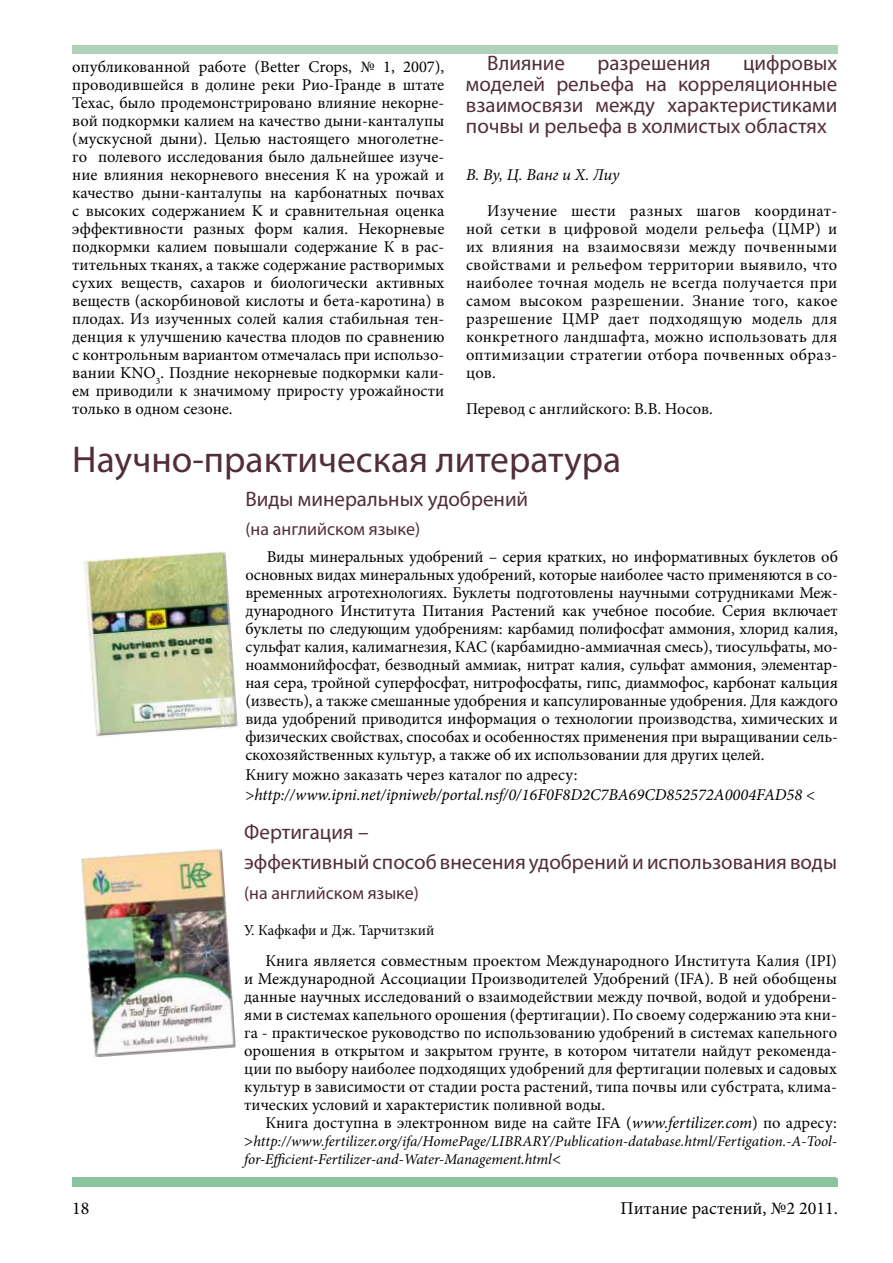
<style>
.page{position:relative;width:893px;height:1263px;background:#fff}
.page>*{position:absolute;margin:0;border:0;box-sizing:border-box;transform-origin:0 0}
.t1{font:37.5px "Myriad Pro";color:#512e39}
.t2{font:21px/21px "Myriad Pro";color:#512e39;text-align:justify}
.t3{font:18px "Myriad Pro";color:#512e39}
.t4{font:18px "Minion Pro";color:#000}
.t5{font:16.5px/18px "Minion Pro";color:#000;text-align:justify}
.t6{font:italic 16.5px/19.8px "Minion Pro";color:#000}
.t7{font:italic 15px/18px "Minion Pro";color:#000}
.t8{font:15px "Minion Pro";color:#000}
.s1{font-style:normal}
.s2{font-style:italic}
.s3{font-style:normal;font-size:16.5px}
</style>
<div class="page">
<div style="left:73px;top:45px;width:764px;height:9px;background:#b0d2b8"></div>
<div style="left:72px;top:1178px;width:766px;height:8px;background:#8bc5a0"></div>
<img style="left:81px;top:848px;width:155px;height:209px">
<img style="left:83px;top:551px;width:155px;height:186px">
<p class="t2" style="left:466px;top:52px;width:373px;text-indent:277px">цифровых моделей рельефа на корреляционные взаимосвязи между характеристиками почвы и рельефа в холмистых областях</p>
<p class="t6" style="left:466px;top:165px;width:155px">В. Ву, Ц. Ванг и Х. Лиу</p>
<p class="t5" style="left:466px;top:202px;width:373px;text-indent:21px">Изучение шести разных шагов координат&shy;ной сетки в цифровой модели рельефа (ЦМР) и их влияния на взаимосвязи между почвенными свойствами и рельефом территории выявило, что наиболее точная модель не всегда получается при самом высоком разрешении. Знание того, какое разрешение ЦМР дает подходящую модель для конкретного ландшафта, можно использовать для оптимизации стратегии отбора почвенных образ&shy;цов.</p>
<p class="t5" style="left:466px;top:400px;width:248px">Перевод с английского: В.В. Носов.</p>
<h1 class="t1" style="left:72px;top:436px;width:550px">Научно-практическая литература</h1>
<p class="t5" style="left:72px;top:58px;width:374px">опубликованной работе (Better Crops, № 1, 2007), проводившейся в долине реки Рио-Гранде в штате Техас, было продемонстрировано влияние некорне&shy;вой подкормки калием на качество дыни-канталупы (мускусной дыни). Целью настоящего многолетне&shy;го полевого исследования было дальнейшее изуче&shy;ние влияния некорневого внесения К на урожай и качество дыни-канталупы на карбонатных почвах с высоких содержанием K и сравнительная оценка эффективности разных форм калия. Некорневые подкормки калием повышали содержание К в рас&shy;тительных тканях, а также содержание растворимых сухих веществ, сахаров и биологически активных веществ (аскорбиновой кислоты и бета-каротина) в плодах. Из изученных солей калия стабильная тен&shy;денция к улучшению качества плодов по сравнению с контрольным вариантом отмечалась при использо&shy;вании KNO<sub>3</sub>. Поздние некорневые подкормки кали&shy;ем приводили к значимому приросту урожайности только в одном сезоне.</p>
<p class="t2" style="left:487px;top:52px;width:79px">Влияние</p>
<p class="t2" style="left:597px;top:52px;width:115px">разрешения</p>
<p class="t2" style="left:245px;top:488px;width:284px">Виды минеральных удобрений</p>
<p class="t3" style="left:245px;top:518px;width:176px">(на английском языке)</p>
<p class="t5" style="left:245px;top:548px;width:594px;text-indent:21px">Виды минеральных удобрений – серия кратких, но информативных буклетов об основных видах минеральных удобрений, которые наиболее часто применяются в со&shy;временных агротехнологиях. Буклеты подготовлены научными сотрудниками Меж&shy;дународного Института Питания Растений как учебное пособие. Серия включает буклеты по следующим удобрениям: карбамид полифосфат аммония, хлорид калия, сульфат калия, калимагнезия, КАС (карбамидно-аммиачная смесь), тиосульфаты, мо&shy;ноаммонийфосфат, безводный аммиак, нитрат калия, сульфат аммония, элементар&shy;ная сера, тройной суперфосфат, нитрофосфаты, гипс, диаммофос, карбонат кальция (известь), а также смешанные удобрения и капсулированные удобрения. Для каждого вида удобрений приводится информация о технологии производства, химических и физических свойствах, способах и особенностях применения при выращивании сель&shy;скохозяйственных культур, а также об их использовании для других целей.</p>
<p class="t6" style="left:245px;top:764px;width:571px"><span class="s1">Книгу можно заказать через каталог по адресу: &gt;</span>http://www.ipni.net/ipniweb/portal.nsf/0/16F0F8D2C7BA69CD852572A0004FAD58 <span class="s1">&lt;</span></p>
<p class="t2" style="left:244px;top:817px;width:594px;line-height:29.5px">Фертигация –<br>эффективный способ внесения удобрений и использования воды</p>
<p class="t3" style="left:244px;top:881px;width:176px">(на английском языке)</p>
<p class="t8" style="left:244px;top:920px;width:192px">У. Кафкафи и Дж. Тарчитзкий</p>
<p class="t5" style="left:244px;top:951px;width:594px;text-indent:21px">Книга является совместным проектом Международного Института Калия (IPI) и Международной Ассоциации Производителей Удобрений (IFA). В ней обобщены данные научных исследований о взаимодействии между почвой, водой и удобрени&shy;ями в системах капельного орошения (фертигации). По своему содержанию эта кни&shy;га - практическое руководство по использованию удобрений в системах капельного орошения в открытом и закрытом грунте, в котором читатели найдут рекоменда&shy;ции по выбору наиболее подходящих удобрений для фертигации полевых и садовых культур в зависимости от стадии роста растений, типа почвы или субстрата, клима&shy;тических условий и характеристик поливной воды.</p>
<p class="t5" style="left:265px;top:1113px;width:573px">Книга доступна в электронном виде на сайте IFA (<span class="s2">www.fertilizer.com</span>) по адресу:</p>
<p class="t7" style="left:244px;top:1132px;width:594px"><span class="s3">&gt;</span>http://www.fertilizer.org/ifa/HomePage/LIBRARY/Publication-database.html/Fertigation.-A-Tool&shy;for-Efficient-Fertilizer-and-Water-Management.html<span class="s3">&lt;</span></p>
<p class="t4" style="left:72px;top:1196px;width:19px">18</p>
<p class="t4" style="left:621px;top:1196px;width:219px">Питание растений, №2 2011.</p>
</div>
